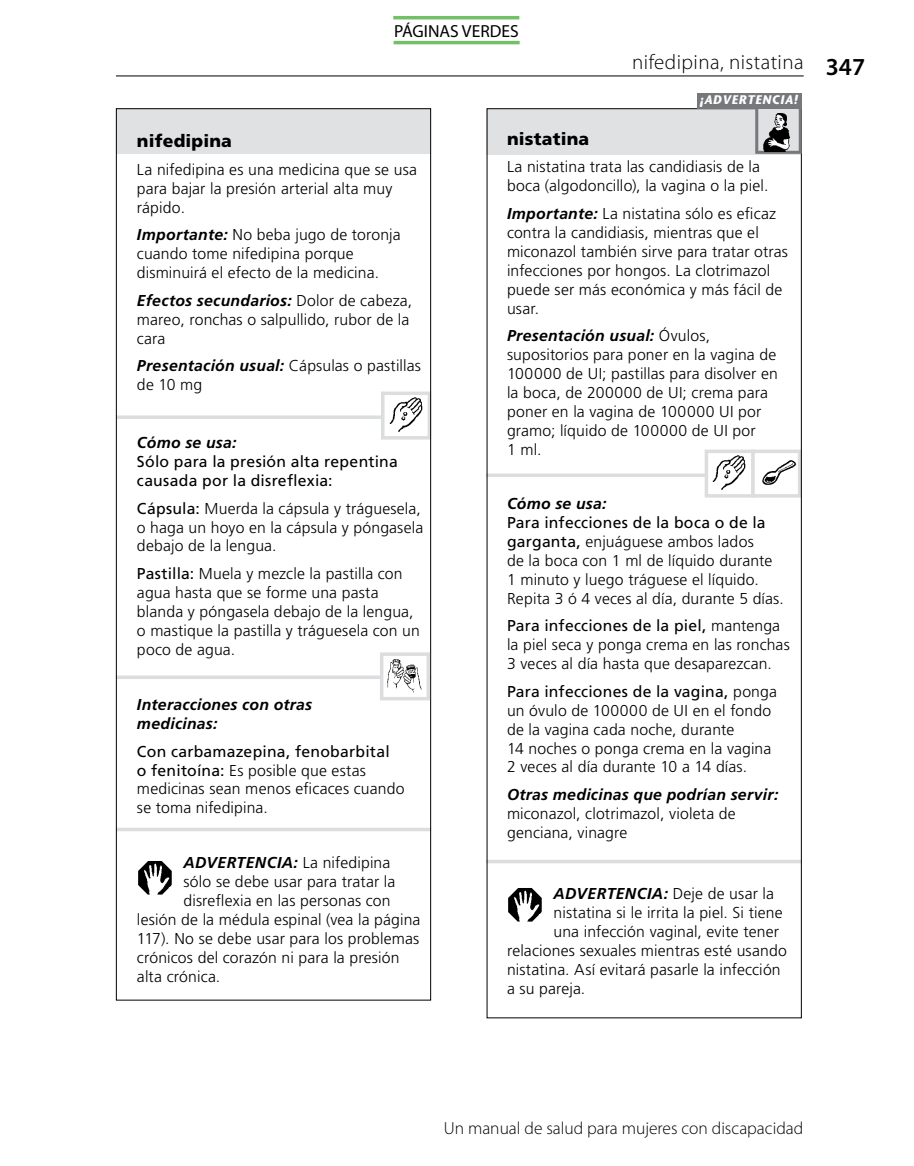
<style>
.page{position:relative;width:914px;height:1166px;background:#fff}
.page>*{position:absolute;margin:0;border:0;box-sizing:border-box;transform-origin:0 0}
.t1{font:300 21px "Myriad Pro";letter-spacing:.02em;color:#000}
.t2{font:300 17.5px "Myriad Pro";color:#000}
.t3{font:900 17.5px "Frutiger";letter-spacing:.01em;color:#000}
.t4{font:17.5px "Myriad Pro";color:#000}
.t5{font:300 15.75px/18.9px "Frutiger";letter-spacing:.01em;color:#000}
.t6{font:italic 700 15.75px/18.9px "Frutiger";letter-spacing:.02em;color:#000}
.t7{font:15.75px/18.9px "Frutiger";letter-spacing:.015em;color:#000}
.t8{font:italic 700 12.42px "Stone Sans";letter-spacing:.05em;color:#fff}
.s1{font-weight:600;font-size:24.5px}
.s2{font-weight:700;font-style:italic}
.s3{font-weight:400}
.s4{font-weight:300;font-style:normal}
</style>
<div class="page">
<hr style="left:116px;top:75px;width:687px;height:1px;background:#000">
<hr style="left:393px;top:41px;width:126px;height:3px;background:#73c167">
<hr style="left:393px;top:16px;width:126px;height:3px;background:#73c167">
<svg style="left:118px;top:415px;width:263px;height:4px"></svg>
<div style="left:381px;top:391px;width:50px;height:48px;background:#fff;border:4px solid #dcddde"></div>
<img style="left:385px;top:394px;width:39px;height:42px">
<svg style="left:488px;top:473px;width:216px;height:4px"></svg>
<div style="left:704px;top:449px;width:50px;height:48px;background:#fff;border:4px solid #dcddde"></div>
<img style="left:708px;top:452px;width:40px;height:42px">
<div style="left:751px;top:449px;width:50px;height:48px;background:#fff;border:4px solid #dcddde"></div>
<img style="left:757px;top:452px;width:42px;height:33px">
<svg style="left:488px;top:860px;width:311px;height:3px"></svg>
<svg style="left:118px;top:828px;width:311px;height:3px"></svg>
<svg style="left:118px;top:675px;width:262px;height:4px"></svg>
<div style="left:486px;top:109px;width:315px;height:45px;background:#e0e1e2"></div>
<div style="left:755px;top:106px;width:46px;height:48px;background:#e0e1e2;border:3px solid #77787b"></div>
<img style="left:761px;top:113px;width:31px;height:38px">
<div style="left:117px;top:108px;width:314px;height:45px;background:#e0e1e2"></div>
<img style="left:138px;top:861px;width:34px;height:34px">
<img style="left:508px;top:888px;width:34px;height:34px">
<div style="left:380px;top:652px;width:50px;height:48px;background:#fff;border:4px solid #dcddde"></div>
<img style="left:383px;top:657px;width:39px;height:37px">
<div style="left:697px;top:93px;width:104px;height:15px;background:#77787b"></div>
<p class="t4" style="left:394px;top:20px;width:126px">PÁGINAS VERDES</p>
<h1 class="t1" style="left:632px;top:50px;width:234px">nifedipina, nistatina <span class="s1">347</span></h1>
<p class="t8" style="left:699px;top:92px;width:99px">¡ADVERTENCIA!</p>
<p class="t3" style="left:137px;top:130px;width:96px">nifedipina</p>
<p class="t5" style="left:137px;top:160px;width:281px">La nifedipina es una medicina que se usa para bajar la presión arterial alta muy rápido.</p>
<p class="t5" style="left:137px;top:225px;width:265px"><span class="s2">Importante:</span> No beba jugo de toronja cuando tome nifedipina porque disminuirá el efecto de la medicina.</p>
<p class="t5" style="left:137px;top:291px;width:277px"><span class="s2">Efectos secundarios:</span> Dolor de cabeza, mareo, ronchas o salpullido, rubor de la cara</p>
<p class="t5" style="left:137px;top:356px;width:285px"><span class="s2">Presentación usual:</span> Cápsulas o pastillas de 10 mg</p>
<p class="t6" style="left:137px;top:433px;width:101px">Cómo se usa:</p>
<p class="t7" style="left:137px;top:452px;width:262px">Sólo para la presión alta repentina causada por la disreflexia:</p>
<p class="t5" style="left:137px;top:498px;width:288px"><span class="s3">Cápsula:</span> Muerda la cápsula y tráguesela, o haga un hoyo en la cápsula y póngasela debajo de la lengua.</p>
<p class="t5" style="left:137px;top:564px;width:284px"><span class="s3">Pastilla:</span> Muela y mezcle la pastilla con agua hasta que se forme una pasta blanda y póngasela debajo de la lengua, o mastique la pastilla y tráguesela con un poco de agua.</p>
<p class="t6" style="left:137px;top:695px;width:177px">Interacciones con otras medicinas:</p>
<p class="t5" style="left:137px;top:741px;width:269px"><span class="s3">Con carbamazepina, fenobarbital<br>o fenitoína:</span> Es posible que estas medicinas sean menos eficaces cuando se toma nifedipina.</p>
<p class="t6" style="left:183px;top:853px;width:208px">ADVERTENCIA: <span class="s4">La nifedipina</span></p>
<p class="t5" style="left:183px;top:872px;width:213px">sólo se debe usar para tratar la</p>
<p class="t5" style="left:183px;top:891px;width:209px">disreflexia en las personas con</p>
<p class="t5" style="left:137px;top:910px;width:285px">lesión de la médula espinal (vea la página</p>
<p class="t5" style="left:137px;top:929px;width:284px">117). No se debe usar para los problemas</p>
<p class="t5" style="left:137px;top:947px;width:264px">crónicos del corazón ni para la presión</p>
<p class="t5" style="left:137px;top:966px;width:85px">alta crónica.</p>
<p class="t3" style="left:507px;top:128px;width:84px">nistatina</p>
<p class="t5" style="left:507px;top:157px;width:263px">La nistatina trata las candidiasis de la boca (algodoncillo), la vagina o la piel.</p>
<p class="t5" style="left:507px;top:204px;width:282px"><span class="s2">Importante:</span> La nistatina sólo es eficaz contra la candidiasis, mientras que el miconazol también sirve para tratar otras infecciones por hongos. La clotrimazol puede ser más económica y más fácil de usar.</p>
<p class="t5" style="left:507px;top:326px;width:272px"><span class="s2">Presentación usual:</span> Óvulos, supositorios para poner en la vagina de<br>100000 de UI; pastillas para disolver en la boca, de 200000 de UI; crema para poner en la vagina de 100000 UI por gramo; líquido de 100000 de UI por<br>1 ml.</p>
<p class="t6" style="left:507px;top:494px;width:101px">Cómo se usa:</p>
<p class="t5" style="left:507px;top:513px;width:278px"><span class="s3">Para infecciones de la boca o de la garganta,</span> enjuáguese ambos lados<br>de la boca con 1 ml de líquido durante 1 minuto y luego tráguese el líquido.<br>Repita 3 ó 4 veces al día, durante 5 días.</p>
<p class="t5" style="left:507px;top:616px;width:284px"><span class="s3">Para infecciones de la piel,</span> mantenga la piel seca y ponga crema en las ronchas<br>3 veces al día hasta que desaparezcan.</p>
<p class="t5" style="left:507px;top:682px;width:271px"><span class="s3">Para infecciones de la vagina,</span> ponga un óvulo de 100000 de UI en el fondo de la vagina cada noche, durante<br>14 noches o ponga crema en la vagina 2 veces al día durante 10 a 14 días.</p>
<p class="t6" style="left:507px;top:785px;width:273px">Otras medicinas que podrían servir:</p>
<p class="t5" style="left:507px;top:804px;width:230px">miconazol, clotrimazol, violeta de genciana, vinagre</p>
<p class="t6" style="left:553px;top:884px;width:222px">ADVERTENCIA: <span class="s4">Deje de usar la</span></p>
<p class="t5" style="left:553px;top:903px;width:231px">nistatina si le irrita la piel. Si tiene</p>
<p class="t5" style="left:553px;top:922px;width:227px">una infección vaginal, evite tener</p>
<p class="t5" style="left:507px;top:941px;width:281px">relaciones sexuales mientras esté usando</p>
<p class="t5" style="left:507px;top:960px;width:275px">nistatina. Así evitará pasarle la infección</p>
<p class="t5" style="left:507px;top:979px;width:80px">a su pareja.</p>
<p class="t2" style="left:444px;top:1117px;width:361px">Un manual de salud para mujeres con discapacidad</p>
</div>
